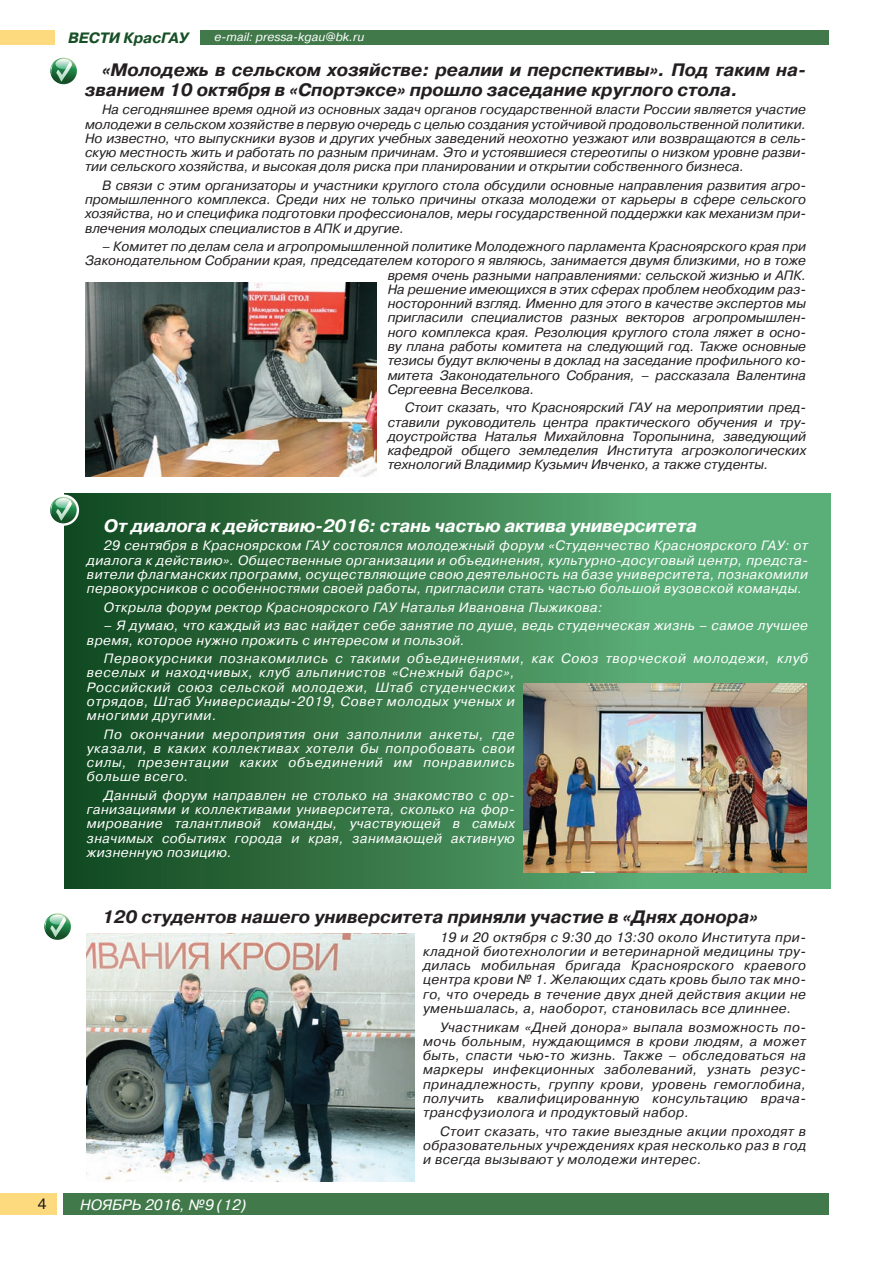
<style>
.page{position:relative;width:893px;height:1263px;background:#fff}
.page>*{position:absolute;margin:0;border:0;box-sizing:border-box;transform-origin:0 0}
.t1{font:italic 700 18px/19.5px "Pragmatica C";color:#231f20}
.t2{font:italic 700 18px "Pragmatica C";letter-spacing:-.01em;color:#fff}
.t3{font:italic 15px "Pragmatica C";color:#fff}
.t4{font:italic 700 15px "Pragmatica C";color:#175026}
.t5{font:15px "Pragmatica C";color:#231f20}
.t6{font:italic 13.5px/14.2px "Pragmatica C";color:#231f20;text-align:justify}
.t7{font:italic 13.5px/14.2px "Pragmatica C";letter-spacing:.05em;color:#fff;text-align:justify}
.t8{font:italic 13.5px/14.2px "Pragmatica C";letter-spacing:.03em;color:#fff}
.t9{font:italic 12px "Pragmatica C";color:#fff}
</style>
<div class="page">
<div style="left:64px;top:1194px;width:765px;height:21px;background:#41794a"></div>
<div style="left:0;top:1194px;width:56px;height:21px;background:#feda7e"></div>
<div style="left:200px;top:30px;width:629px;height:15px;background:#41794a"></div>
<div style="left:1px;top:30px;width:54px;height:15px;background:#feda7e"></div>
<svg style="left:65px;top:493px;width:765px;height:395px;background:#397c4c"></svg>
<svg style="left:48px;top:494px;width:31px;height:32px"></svg>
<svg style="left:50px;top:497px;width:27px;height:26px"></svg>
<svg style="left:50px;top:497px;width:22px;height:27px"></svg>
<svg style="left:50px;top:58px;width:27px;height:26px"></svg>
<svg style="left:50px;top:58px;width:22px;height:27px"></svg>
<svg style="left:44px;top:913px;width:27px;height:27px"></svg>
<svg style="left:44px;top:914px;width:22px;height:26px"></svg>
<img style="left:523px;top:684px;width:283px;height:188px">
<img style="left:85px;top:283px;width:291px;height:193px">
<img style="left:87px;top:933px;width:327px;height:249px">
<p class="t5" style="left:38px;top:1196px;width:10px">4</p>
<p class="t4" style="left:68px;top:29px;width:122px">ВЕСТИ КрасГАУ</p>
<p class="t9" style="left:214px;top:31px;width:151px">e-mail: pressa-kgau@bk.ru</p>
<h1 class="t1" style="left:85px;top:60px;width:723px;text-indent:17px">«Молодежь в сельском хозяйстве: реалии и перспективы». Под таким на&shy;званием 10 октября в «Спортэксе» прошло заседание круглого стола.</h1>
<p class="t6" style="left:85px;top:103px;width:723px;text-indent:17px">На сегодняшнее время одной из основных задач органов государственной власти России является участие молодежи в сельском хозяйстве в первую очередь с целью создания устойчивой продовольственной политики.<br>Но известно, что выпускники вузов и других учебных заведений неохотно уезжают или возвращаются в сель&shy;скую местность жить и работать по разным причинам. Это и устоявшиеся стереотипы о низком уровне разви&shy;тии сельского хозяйства, и высокая доля риска при планировании и открытии собственного бизнеса.</p>
<p class="t6" style="left:85px;top:178px;width:723px;text-indent:17px">В связи с этим организаторы и участники круглого стола обсудили основные направления развития агро&shy;промышленного комплекса. Среди них не только причины отказа молодежи от карьеры в сфере сельского хозяйства, но и специфика подготовки профессионалов, меры государственной поддержки как механизм при&shy;влечения молодых специалистов в АПК и другие.</p>
<p class="t6" style="left:102px;top:239px;width:706px">– Комитет по делам села и агропромышленной политике Молодежного парламента Красноярского края при</p>
<p class="t6" style="left:85px;top:254px;width:723px">Законодательном Собрании края, председателем которого я являюсь, занимается двумя близкими, но в тоже</p>
<p class="t6" style="left:388px;top:268px;width:420px">время очень разными направлениями: сельской жизнью и АПК.</p>
<p class="t6" style="left:388px;top:282px;width:420px">На решение имеющихся в этих сферах проблем необходим раз-</p>
<p class="t6" style="left:388px;top:296px;width:420px">носторонний взгляд. Именно для этого в качестве экспертов мы</p>
<p class="t6" style="left:388px;top:311px;width:420px">пригласили специалистов разных векторов агропромышлен-</p>
<p class="t6" style="left:388px;top:325px;width:420px">ного комплекса края. Резолюция круглого стола ляжет в осно-</p>
<p class="t6" style="left:388px;top:339px;width:420px">ву плана работы комитета на следующий год. Также основные</p>
<p class="t6" style="left:388px;top:353px;width:420px">тезисы будут включены в доклад на заседание профильного ко-</p>
<p class="t6" style="left:388px;top:368px;width:420px">митета Законодательного Собрания, – рассказала Валентина</p>
<p class="t6" style="left:388px;top:382px;width:148px">Сергеевна Веселкова.</p>
<p class="t6" style="left:388px;top:401px;width:420px;text-indent:17px">Стоит сказать, что Красноярский ГАУ на мероприятии пред&shy;ставили руководитель центра практического обучения и тру&shy;доустройства Наталья Михайловна Торопынина, заведующий кафедрой общего земледелия Института агроэкологических технологий Владимир Кузьмич Ивченко, а также студенты.</p>
<h1 class="t2" style="left:104px;top:516px;width:595px">От диалога к действию-2016: стань частью актива университета</h1>
<p class="t7" style="left:87px;top:539px;width:723px;text-indent:17px">29 сентября в Красноярском ГАУ состоялся молодежный форум «Студенчество Красноярского ГАУ: от диалога к действию». Общественные организации и объединения, культурно-досуговый центр, предста&shy;вители флагманских программ, осуществляющие свою деятельность на базе университета, познакомили первокурсников с особенностями своей работы, пригласили стать частью большой вузовской команды.</p>
<p class="t8" style="left:104px;top:600px;width:500px">Открыла форум ректор Красноярского ГАУ Наталья Ивановна Пыжикова:</p>
<p class="t8" style="left:87px;top:618px;width:723px;text-indent:17px">– Я думаю, что каждый из вас найдет себе занятие по душе, ведь студенческая жизнь – самое лучшее время, которое нужно прожить с интересом и пользой.</p>
<p class="t7" style="left:87px;top:651px;width:723px;text-align:left;text-indent:17px">Первокурсники познакомились с такими объединениями, как Союз творческой молодежи, клуб веселых и находчивых, клуб альпинистов «Снежный барс»,<br>Российский союз сельской молодежи, Штаб студенческих<br>отрядов, Штаб Универсиады-2019, Совет молодых ученых и<br>многими другими.</p>
<p class="t7" style="left:87px;top:727px;width:429px;text-indent:17px">По окончании мероприятия они заполнили анкеты, где указали, в каких коллективах хотели бы попробовать свои силы, презентации каких объединений им понравились больше всего.</p>
<p class="t7" style="left:87px;top:788px;width:429px;text-indent:17px">Данный форум направлен не столько на знакомство с ор&shy;ганизациями и коллективами университета, сколько на фор&shy;мирование талантливой команды, участвующей в самых значимых событиях города и края, занимающей активную жизненную позицию.</p>
<h1 class="t1" style="left:102px;top:907px;width:657px">120 студентов нашего университета приняли участие в «Днях донора»</h1>
<p class="t6" style="left:423px;top:930px;width:385px;text-indent:17px">19 и 20 октября с 9:30 до 13:30 около Института при&shy;кладной биотехнологии и ветеринарной медицины тру&shy;дилась мобильная бригада Красноярского краевого центра крови № 1. Желающих сдать кровь было так мно&shy;го, что очередь в течение двух дней действия акции не уменьшалась, а, наоборот, становилась все длиннее.</p>
<p class="t6" style="left:423px;top:1020px;width:385px;text-indent:17px">Участникам «Дней донора» выпала возможность по&shy;мочь больным, нуждающимся в крови людям, а может быть, спасти чью-то жизнь. Также – обследоваться на маркеры инфекционных заболеваний, узнать резус&shy;принадлежность, группу крови, уровень гемоглобина, получить квалифицированную консультацию врача&shy;трансфузиолога и продуктовый набор.</p>
<p class="t6" style="left:423px;top:1124px;width:385px;text-indent:17px">Стоит сказать, что такие выездные акции проходят в образовательных учреждениях края несколько раз в год и всегда вызывают у молодежи интерес.</p>
<p class="t3" style="left:80px;top:1196px;width:168px">НОЯБРЬ 2016, №9 (12)</p>
</div>
